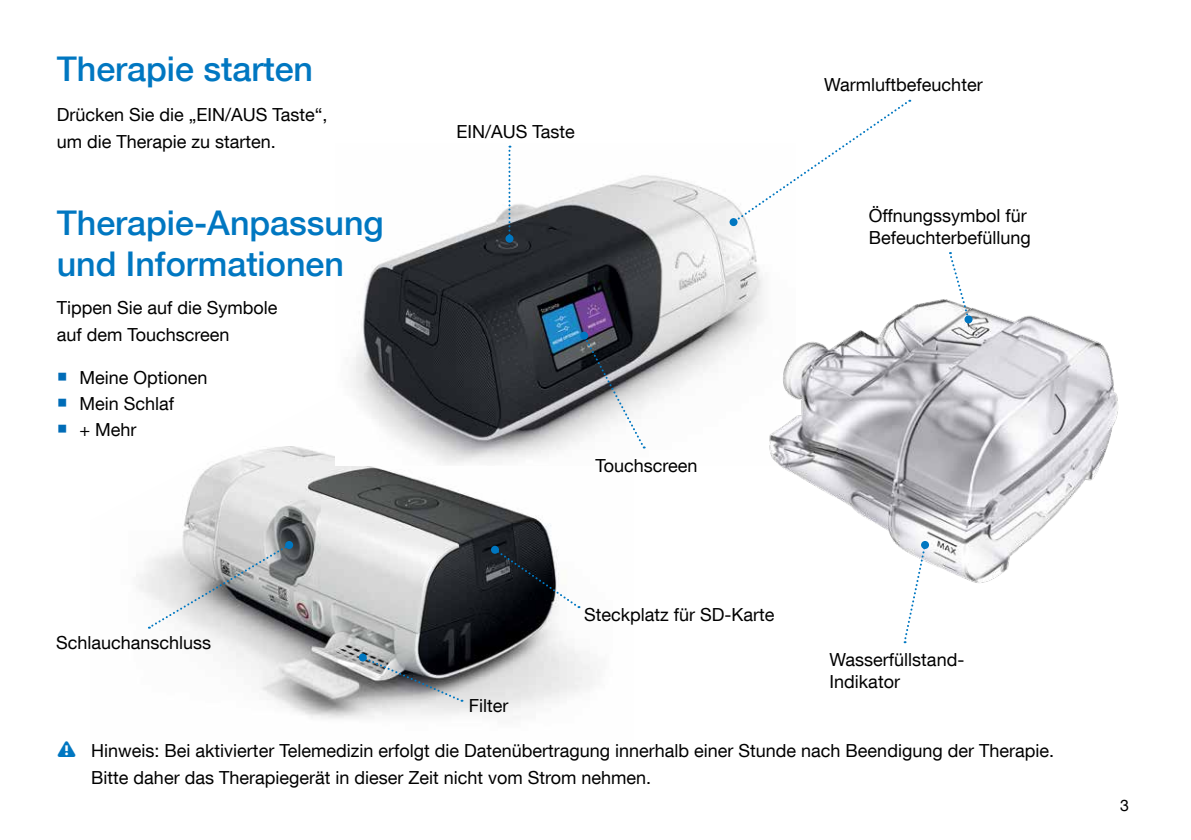
<style>
.page{position:relative;width:1191px;height:840px;background:#fff}
.page>*{position:absolute;margin:0;border:0;box-sizing:border-box;transform-origin:0 0}
.t1{font:500 34px/40.8px "Helvetica Neue LT Com";color:#0077c1}
.t2{font:18px/26.8px "Helvetica Neue LT Com";color:#000}
.t3{font:16px "Helvetica Neue LT Com";color:#000}
.s1{font-family:"Modern Pictograms";font-size:24px;color:#0077c1}
</style>
<div class="page">
<img style="left:138px;top:446px;width:455px;height:273px">
<img style="left:335px;top:145px;width:428px;height:320px">
<svg style="left:732px;top:100px;width:178px;height:124px"></svg>
<div style="left:729px;top:218px;width:8px;height:8px;background:#0077c1;border-radius:50%"></div>
<svg style="left:494px;top:548px;width:85px;height:59px"></svg>
<div style="left:491px;top:545px;width:8px;height:8px;background:#0077c1;border-radius:50%"></div>
<svg style="left:362px;top:655px;width:100px;height:46px;background:#818386"></svg>
<div style="left:359px;top:653px;width:8px;height:8px;background:#0077c1;border-radius:50%"></div>
<svg style="left:149px;top:543px;width:141px;height:85px;background:#b9bbbc"></svg>
<div style="left:285px;top:540px;width:8px;height:8px;background:#0077c1;border-radius:50%"></div>
<svg style="left:508px;top:146px;width:2px;height:88px"></svg>
<div style="left:505px;top:234px;width:8px;height:8px;background:#0077c1;border-radius:50%"></div>
<svg style="left:582px;top:334px;width:62px;height:114px"></svg>
<div style="left:580px;top:331px;width:8px;height:8px;background:#0077c1;border-radius:50%"></div>
<div style="left:863px;top:203px;width:219px;height:50px;background:#fff"></div>
<img style="left:762px;top:287px;width:356px;height:296px">
<svg style="left:903px;top:543px;width:24px;height:99px"></svg>
<div style="left:921px;top:540px;width:8px;height:8px;background:#0077c1;border-radius:50%"></div>
<svg style="left:948px;top:252px;width:22px;height:68px"></svg>
<div style="left:964px;top:315px;width:8px;height:8px;background:#0077c1;border-radius:50%"></div>
<h1 class="t1" style="left:57px;top:48px;width:258px">Therapie starten</h1>
<p class="t2" style="left:57px;top:100px;width:272px">Drücken Sie die „EIN/AUS Taste“, um die Therapie zu starten.</p>
<h1 class="t1" style="left:57px;top:202px;width:328px">Therapie-Anpassung und Informationen</h1>
<p class="t2" style="left:57px;top:294px;width:222px">Tippen Sie auf die Symbole auf dem Touchscreen</p>
<p class="t2" style="left:79px;top:364px;width:130px;line-height:26px">Meine Optionen<br>Mein Schlaf<br>+ Mehr</p>
<p class="t2" style="left:56px;top:628px;width:157px">Schlauchanschluss</p>
<p class="t2" style="left:456px;top:118px;width:120px">EIN/AUS Taste</p>
<p class="t2" style="left:824px;top:71px;width:160px">Warmluftbefeuchter</p>
<p class="t2" style="left:868px;top:204px;width:164px;line-height:21.6px">Öffnungssymbol für<br>Befeuchterbefüllung</p>
<p class="t2" style="left:469px;top:691px;width:41px">Filter</p>
<p class="t2" style="left:595px;top:451px;width:104px">Touchscreen</p>
<p class="t2" style="left:584px;top:600px;width:192px">Steckplatz für SD-Karte</p>
<p class="t2" style="left:829px;top:648px;width:136px;line-height:21.6px">Wasserfüllstand-<br>Indikator</p>
<p class="t2" style="left:91px;top:736px;width:964px;text-indent:-34px"><span class="s1">!</span> Hinweis: Bei aktivierter Telemedizin erfolgt die Datenübertragung innerhalb einer Stunde nach Beendigung der Therapie.<br>Bitte daher das Therapiegerät in dieser Zeit nicht vom Strom nehmen.</p>
<p class="t3" style="left:1120px;top:794px;width:10px">3</p>
</div>
